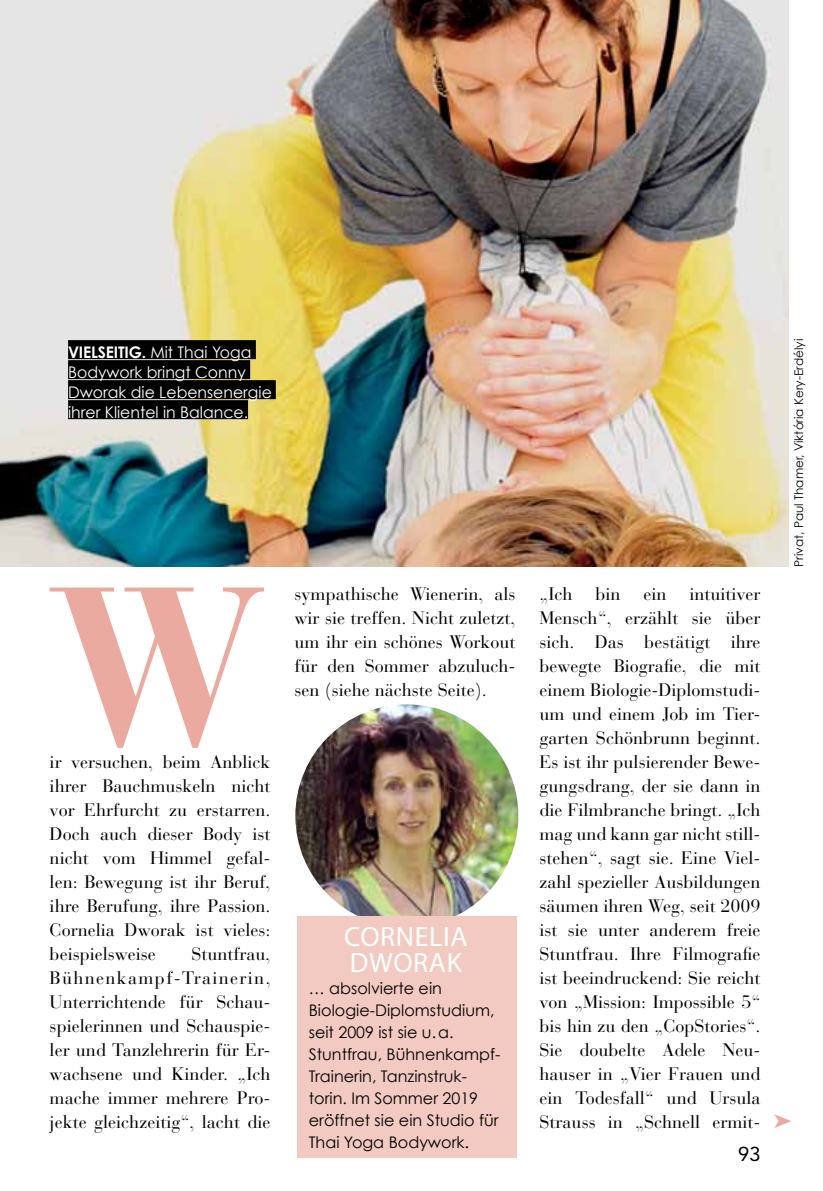
<style>
.page{position:relative;width:823px;height:1191px;background:#fff}
.page>*{position:absolute;margin:0;border:0;box-sizing:border-box;transform-origin:0 0}
.t1{font:700 222.6px "Bauer Bodoni";color:#ebaa9f}
.t2{font:28px/26px "Myriad Pro";letter-spacing:.02em;color:#fff}
.t3{font:20px "Avenir";color:#000}
.t4{font:18px/24px "Bauer Bodoni";color:#000;text-align:justify}
.t5{font:16px/22px "Century Gothic";color:#000}
.t6{font:16px/20px "Century Gothic";color:#fff}
.t7{font:12px "Century Gothic";color:#000}
.s1{font-weight:700}
.s2{font-size:17px}
</style>
<div class="page">
<img style="left:293px;top:702px;width:227px;height:227px;border-radius:113px">
<img style="left:0;top:0;width:788px;height:566px">
<div style="left:68px;top:340px;width:188px;height:19px;background:#000"></div>
<div style="left:68px;top:360px;width:182px;height:19px;background:#000"></div>
<div style="left:68px;top:380px;width:207px;height:19px;background:#000"></div>
<div style="left:68px;top:400px;width:180px;height:19px;background:#000"></div>
<div style="left:297px;top:915px;width:218px;height:242px;background:#f2cac1"></div>
<p class="t6" style="left:68px;top:341px;width:205px"><span class="s1">VIELSEITIG.</span> Mit Thai Yoga<br>Bodywork bringt Conny<br>Dworak die Lebensenergie ihrer Klientel in Balance.</p>
<h1 class="t1" style="left:45px;top:533px;width:224px">W</h1>
<p class="t4" style="left:50px;top:750px;width:222px">ir versuchen, beim Anblick ihrer Bauchmuskeln nicht vor Ehrfurcht zu erstarren.<br>Doch auch dieser Body ist nicht vom Himmel gefal&shy;len: Bewegung ist ihr Beruf, ihre Berufung, ihre Passion.<br>Cornelia Dworak ist vieles: beispielsweise</p>
<p class="t4" style="left:50px;top:942px;width:222px;text-indent:142px">Stuntfrau, Bühnenkampf-Trainerin, Unterrichtende für Schau&shy;spielerinnen und Schauspie&shy;ler und Tanzlehrerin für Er&shy;wachsene und Kinder. „Ich mache immer mehrere Pro&shy;jekte gleichzeitig“, lacht die</p>
<p class="t4" style="left:294px;top:582px;width:222px">sympathische Wienerin, als wir sie treffen. Nicht zuletzt, um ihr ein schönes Workout für den Sommer abzuluch&shy;sen (siehe nächste Seite).</p>
<p class="t4" style="left:539px;top:582px;width:35px">„Ich</p>
<p class="t4" style="left:595px;top:582px;width:27px">bin</p>
<p class="t4" style="left:643px;top:582px;width:25px">ein</p>
<p class="t4" style="left:539px;top:582px;width:222px;text-indent:150px">intuitiver Mensch“, erzählt sie über sich. Das bestätigt ihre bewegte Biografie, die mit einem Biologie-Diplomstudi&shy;um und einem Job im Tier&shy;garten Schönbrunn beginnt.<br>Es ist ihr pulsierender Bewe&shy;gungsdrang, der sie dann in die Filmbranche bringt. „Ich mag und kann gar nicht still&shy;stehen“, sagt sie. Eine Viel&shy;zahl spezieller Ausbildungen säumen ihren Weg, seit 2009 ist sie unter anderem freie Stuntfrau. Ihre Filmografie ist beeindruckend: Sie reicht von „Mission: Impossible 5“ bis hin zu den „CopStories“.<br>Sie doubelte Adele Neu&shy;hauser in „Vier Frauen und ein Todesfall“ und Ursula Strauss in „Schnell ermit-</p>
<h2 class="t2" style="left:344px;top:923px;width:125px">CORNELIA<br>DWORAK</h2>
<p class="t5" style="left:308px;top:976px;width:193px">… absolvierte ein<br>Biologie-Diplomstudium, seit 2009 ist sie u.a.<br>Stuntfrau, Bühnenkampf-<br>Trainerin, Tanzinstruk&shy;torin. Im Sommer 2019 eröffnet sie ein Studio für<br>Thai Yoga Bodywork<span class="s2">.</span></p>
<p class="t3" style="left:737px;top:1142px;width:24px">93</p>
<p class="t7" style="left:790px;top:567px;width:230px;rotate:-90deg">Privat, Paul Thamer, Viktória Kery-Erdélyi</p>
</div>
